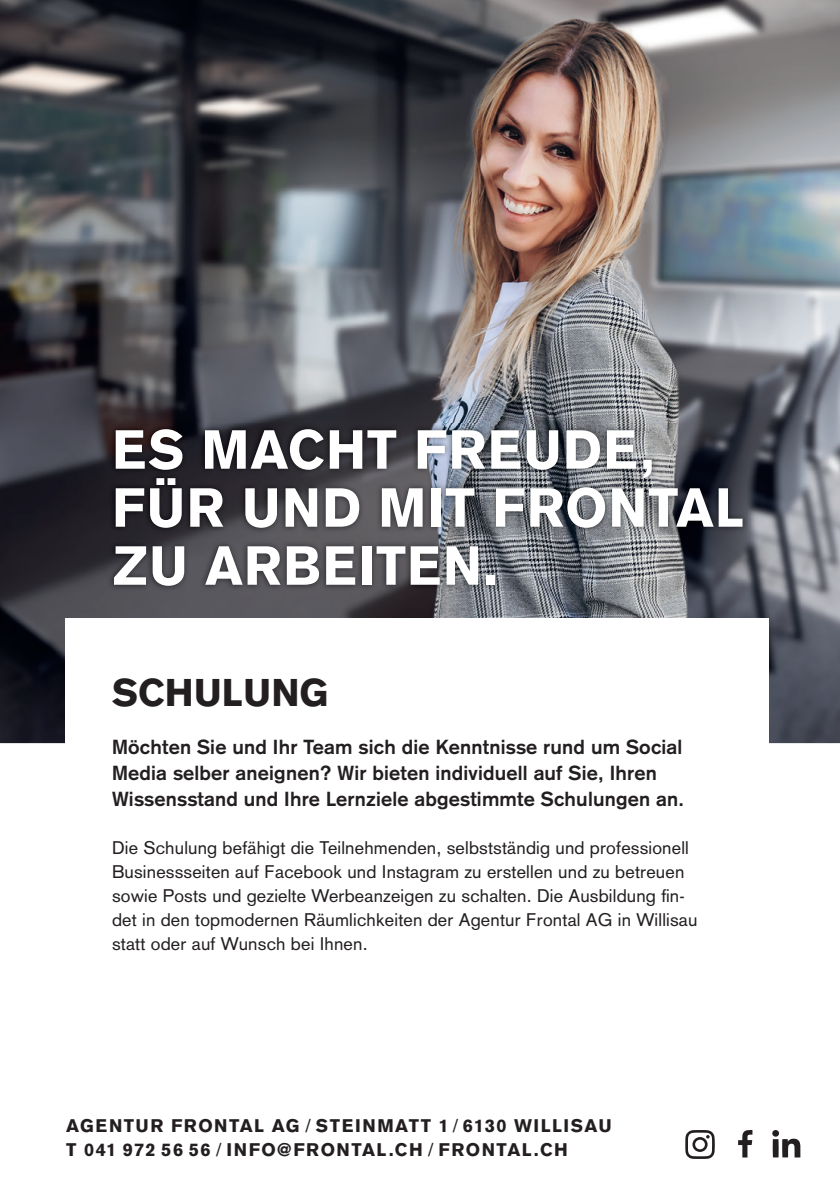
<style>
.page{position:relative;width:840px;height:1191px;background:#fff}
.page>*{position:absolute;margin:0;border:0;box-sizing:border-box;transform-origin:0 0}
.t1{font:900 54px/58px "Akzidenz Grotesk";letter-spacing:.025em;color:#fff}
.t2{font:900 38px "Akzidenz Grotesk";color:#231f20}
.t3{font:700 20px/26px "Akzidenz Grotesk";letter-spacing:.01em;color:#231f20}
.t4{font:18px/24px "Akzidenz Grotesk";letter-spacing:.01em;color:#231f20}
.t5{font:900 18px/24px "Akzidenz Grotesk";letter-spacing:.085em;color:#231f20}
.s1{font-weight:400}
</style>
<div class="page">
<img style="left:0;top:0;width:839px;height:743px">
<svg style="left:772px;top:1138px;width:28px;height:19px"></svg>
<svg style="left:771px;top:1130px;width:7px;height:6px"></svg>
<svg style="left:685px;top:1130px;width:29px;height:29px"></svg>
<svg style="left:738px;top:1130px;width:14px;height:27px"></svg>
<div style="left:65px;top:618px;width:703px;height:434px;background:#fff"></div>
<img style="left:108px;top:423px;width:640px;height:169px">
<h1 class="t1" style="left:112px;top:420px;width:633px">ES MACHT FREUDE,<br>FÜR UND MIT FRONTAL<br>ZU ARBEITEN.</h1>
<h2 class="t2" style="left:112px;top:669px;width:218px">SCHULUNG</h2>
<p class="t3" style="left:112px;top:733px;width:573px">Möchten Sie und Ihr Team sich die Kenntnisse rund um Social<br>Media selber aneignen? Wir bieten individuell auf Sie, Ihren<br>Wissensstand und Ihre Lernziele abgestimmte Schulungen an.</p>
<p class="t4" style="left:112px;top:835px;width:586px">Die Schulung befähigt die Teilnehmenden, selbstständig und professionell Businessseiten auf Facebook und Instagram zu erstellen und zu betreuen sowie Posts und gezielte Werbeanzeigen zu schalten. Die Ausbildung fin&shy;det in den topmodernen Räumlichkeiten der Agentur Frontal AG in Willisau statt oder auf Wunsch bei Ihnen.</p>
<p class="t5" style="left:66px;top:1113px;width:547px">AGENTUR FRONTAL AG <span class="s1">/</span> STEINMATT 1 <span class="s1">/</span> 6130 WILLISAU<br>T 041 972 56 56 <span class="s1">/</span> INFO@FRONTAL.CH <span class="s1">/</span> FRONTAL.CH</p>
</div>
